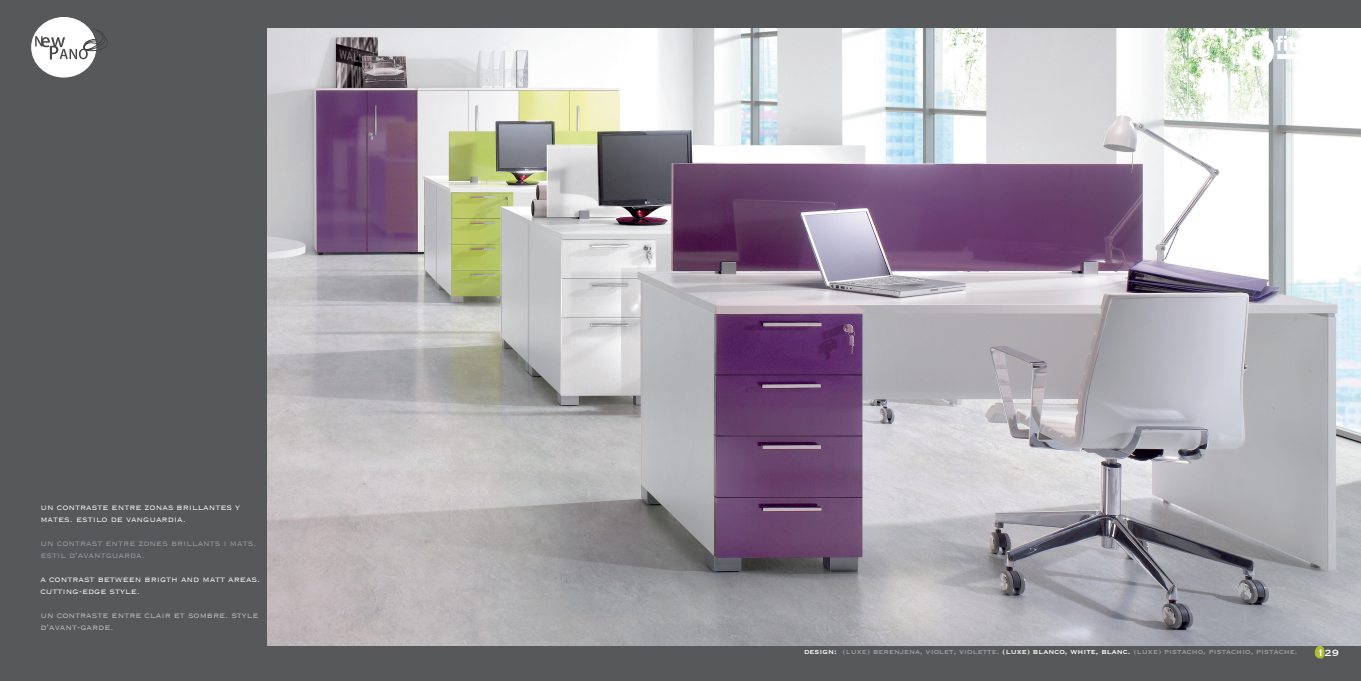
<style>
.page{position:relative;width:1361px;height:681px;background:#fff}
.page>*{position:absolute;margin:0;border:0;box-sizing:border-box;transform-origin:0 0}
.t1{font:12px "Copperplate";color:#fcfcfc}
.t2{font:300 10px/12px "Copperplate";color:#fff}
.t3{font:300 10px/12px "Copperplate";color:#9e9fa3}
.t4{font:300 10px/12px "Copperplate";color:#c2c3c6}
.t5{font:9px "Copperplate";color:#9e9fa3}
.s1{color:#fff}
</style>
<div class="page">
<div style="left:0;top:0;width:1361px;height:680px;background:#57585a"></div>
<img style="left:267px;top:29px;width:1094px;height:616px">
<div style="left:32px;top:17px;width:64px;height:60px;background:#fff;border-radius:50%"></div>
<div style="left:31px;top:17px;width:65px;height:60px;border:1px solid #fff;border-radius:50%"></div>
<svg style="left:35px;top:28px;width:88px;height:31px"></svg>
<svg style="left:1314px;top:645px;width:11px;height:13px"></svg>
<svg style="left:1244px;top:35px;width:81px;height:32px"></svg>
<div style="left:1277px;top:54px;width:47px;height:5px;background:#fff"></div>
<p class="t2" style="left:40px;top:500px;width:201px">un contraste entre zonas brillantes y mates. estilo de vanguardia.</p>
<p class="t3" style="left:40px;top:536px;width:217px">un contrast entre zones brillants i mats. estil d’avantguarda.</p>
<p class="t2" style="left:40px;top:572px;width:221px">a contrast between brigth and matt areas. cutting-edge style.</p>
<p class="t4" style="left:40px;top:608px;width:220px">un contraste entre clair et sombre. style d’avant-garde.</p>
<p class="t5" style="left:804px;top:645px;width:495px"><span class="s1">design:</span> (luxe) berenjena, violet, violette. <span class="s1">(luxe) blanco, white, blanc.</span> (luxe) pistacho, pistachio, pistache.</p>
<p class="t1" style="left:1317px;top:644px;width:23px">129</p>
</div>
